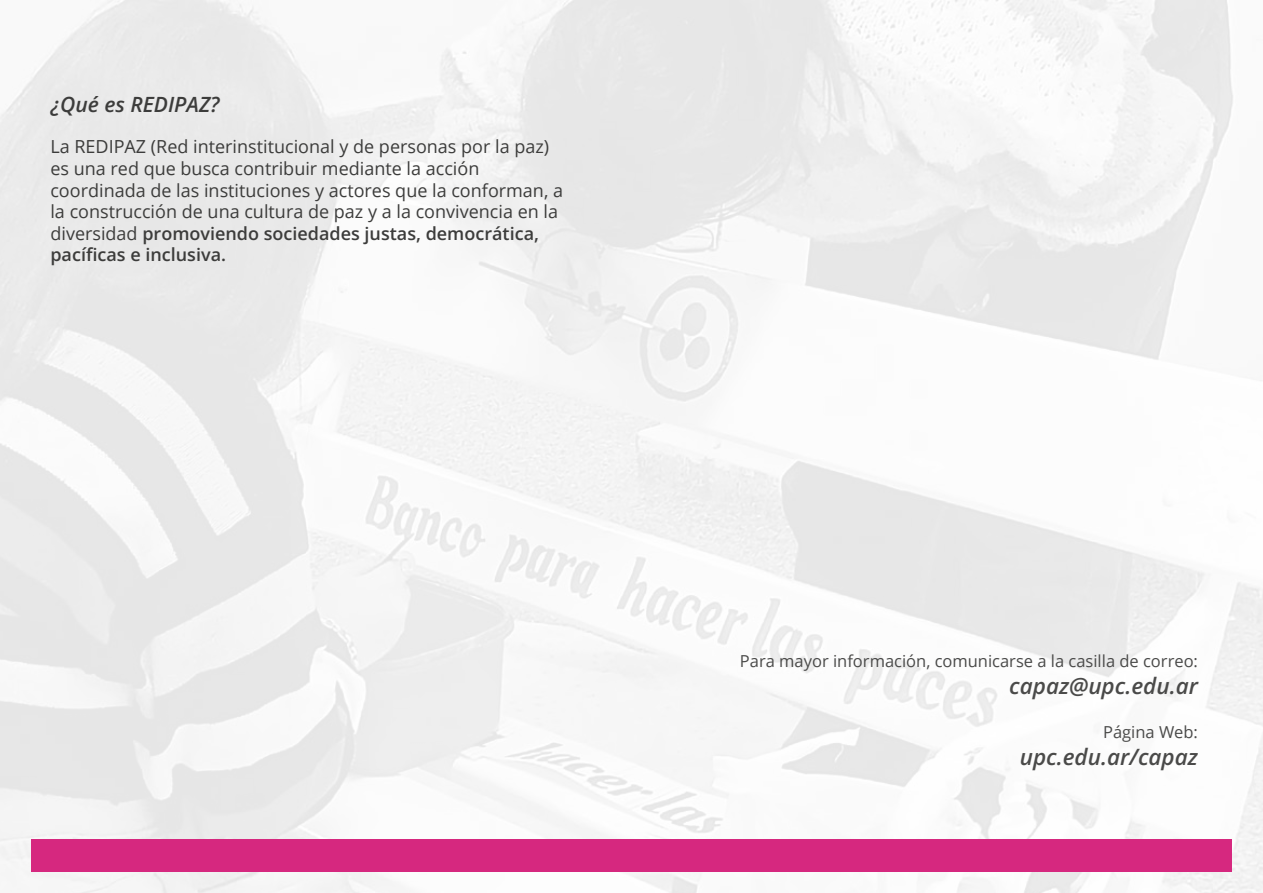
<style>
.page{position:relative;width:1263px;height:893px;background:#fff}
.page>*{position:absolute;margin:0;border:0;box-sizing:border-box;transform-origin:0 0}
.t1{font:italic 600 22.5px "Open Sans";color:#4a4a49}
.t2{font:italic 600 21px "Open Sans";color:#3c3c3b}
.t3{font:18px/21.6px "Open Sans";color:#3c3c3b}
.t4{font:16.5px "Open Sans";color:#4a4a49}
.s1{font-weight:600}
</style>
<div class="page">
<img style="left:0;top:1px;width:1263px;height:892px">
<hr style="left:0;top:0;width:631px;height:1px;background:#c7076f">
<hr style="left:631px;top:0;width:632px;height:1px;background:#4a4a49">
<div style="left:31px;top:839px;width:1200px;height:33px;background:#d6287f"></div>
<p class="t2" style="left:51px;top:90px;width:170px">¿Qué es REDIPAZ?</p>
<p class="t3" style="left:50px;top:136px;width:514px">La REDIPAZ (Red interinstitucional y de personas por la paz) es una red que busca contribuir mediante la acción coordinada de las instituciones y actores que la conforman, a la construcción de una cultura de paz y a la convivencia en la diversidad <span class="s1">promoviendo sociedades justas, democrática, pacíficas e inclusiva.</span></p>
<p class="t4" style="left:740px;top:650px;width:460px">Para mayor información, comunicarse a la casilla de correo:</p>
<p class="t1" style="left:1009px;top:670px;width:190px">capaz@upc.edu.ar</p>
<p class="t4" style="left:1103px;top:721px;width:96px">Página Web:</p>
<p class="t1" style="left:1020px;top:741px;width:180px">upc.edu.ar/capaz</p>
</div>
